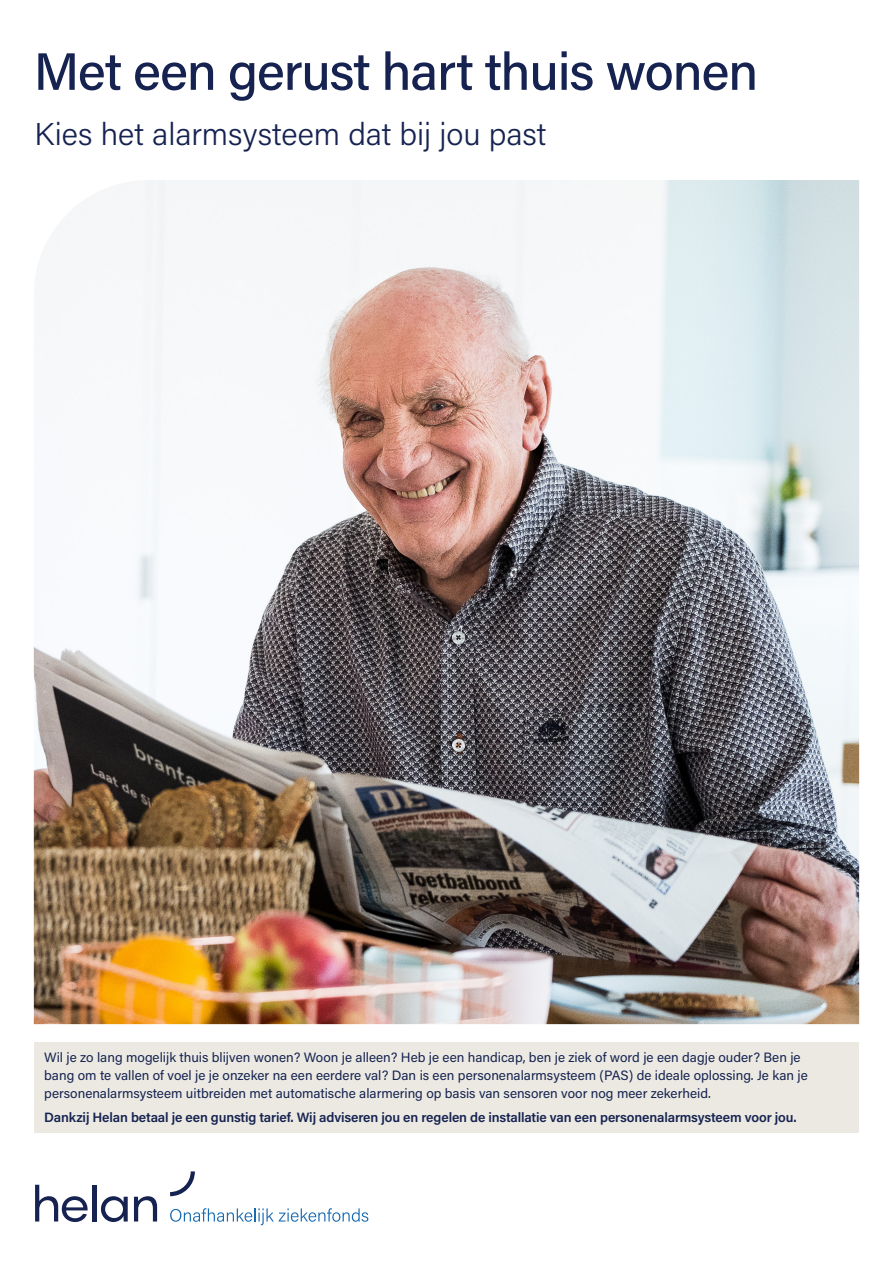
<style>
.page{position:relative;width:893px;height:1263px;background:#fff}
.page>*{position:absolute;margin:0;border:0;box-sizing:border-box;transform-origin:0 0}
.t1{font:500 52.5px "Acumin Pro";letter-spacing:-.02em;color:#162351}
.t2{font:300 31.5px "Acumin Pro";color:#162351}
.t3{font:13.5px/18px "Acumin Pro";color:#162351}
.t4{font:600 13.5px "Acumin Pro";letter-spacing:-.01em;color:#162351}
</style>
<div class="page">
<img style="left:34px;top:180px;width:825px;height:844px">
<div style="left:34px;top:1042px;width:825px;height:90px;background:#ebe9e1"></div>
<svg style="left:170px;top:1208px;width:198px;height:17px"></svg>
<svg style="left:35px;top:1185px;width:53px;height:37px"></svg>
<hr style="left:92px;top:1185px;width:4px;height:36px;background:#162351">
<svg style="left:101px;top:1196px;width:27px;height:26px"></svg>
<svg style="left:134px;top:1196px;width:23px;height:25px"></svg>
<svg style="left:170px;top:1171px;width:25px;height:25px"></svg>
<p class="t1" style="left:34px;top:35px;width:726px">Met een gerust hart thuis wonen</p>
<p class="t2" style="left:35px;top:113px;width:513px">Kies het alarmsysteem dat bij jou past</p>
<p class="t3" style="left:44px;top:1048px;width:765px">Wil je zo lang mogelijk thuis blijven wonen? Woon je alleen? Heb je een handicap, ben je ziek of word je een dagje ouder? Ben je bang om te vallen of voel je je onzeker na een eerdere val? Dan is een personenalarmsysteem (PAS) de ideale oplossing. Je kan je personenalarmsysteem uitbreiden met automatische alarmering op basis van sensoren voor nog meer zekerheid.</p>
<p class="t4" style="left:44px;top:1108px;width:754px">Dankzij Helan betaal je een gunstig tarief. Wij adviseren jou en regelen de installatie van een personenalarmsysteem voor jou.</p>
</div>
